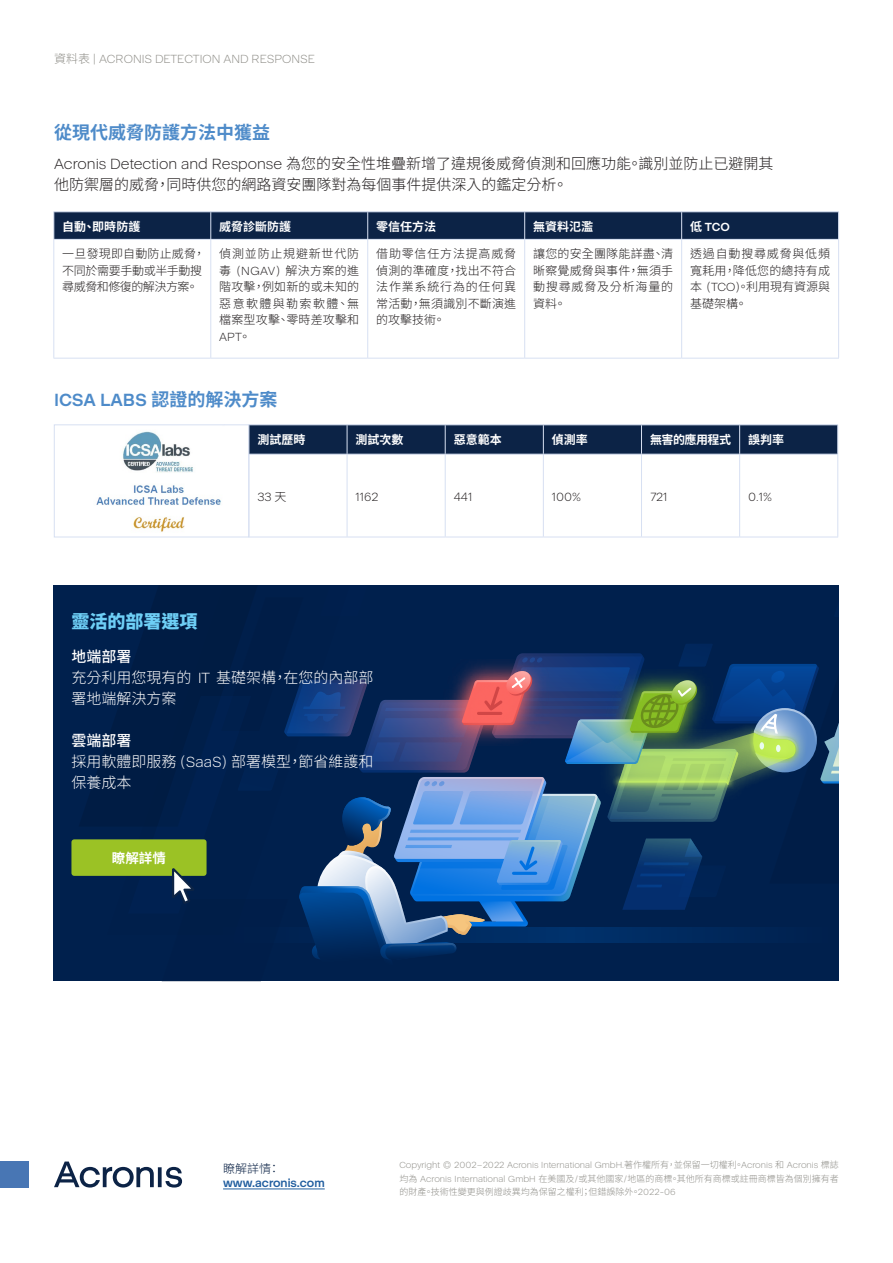
<style>
.page{position:relative;width:893px;height:1263px;background:#fff}
.page>*{position:absolute;margin:0;border:0;box-sizing:border-box;transform-origin:0 0}
.t1{font:700 18px "Acronis Cyber";color:#4e8bc9}
.t2{font:700 18px "Noto Sans TC";color:#4e8bc9}
.t3{font:900 18px "Noto Sans TC";color:#6ecff6}
.t4{font:300 15px/21px "Noto Sans TC";color:#231f20}
.t5{font:300 15px/21px "Noto Sans TC";color:#fff}
.t6{font:700 13.5px "Noto Sans TC";color:#fff}
.t7{font:300 12.15px "Acronis Cyber";color:#231f20}
.t8{font:300 12px/16.5px "Noto Sans TC";letter-spacing:.015em;color:#231f20;text-align:justify}
.t9{font:700 12px "Noto Sans TC";color:#fff}
.t10{font:300 12px/16.5px "Noto Sans TC";letter-spacing:-.03em;color:#231f20}
.t11{font:300 12px "Acronis Cyber";color:#8f8e88}
.t12{font:700 12px "Acronis Cyber";color:#215e9f}
.t13{font:700 12px "Noto Sans TC";letter-spacing:-.04em;color:#fff}
.t14{font:300 12px "Noto Sans TC";color:#0c2346}
.t15{font:700 12px "Acronis Cyber";color:#fff}
.t16{font:300 12px "Acronis Cyber";color:#231f20}
.t17{font:300 9px/13.5px "Noto Sans TC";color:#8f8e88}
.t18{font:300 9px "Acronis Cyber";color:#8f8e88}
.s1{font-family:"Noto Sans TC"}
.s2{font-family:"Acronis Cyber"}
.s3{font-family:"Noto Sans TC";font-size:12px}
.s4{font-size:12px}
.s5{font-weight:500}
.s6{font-size:9.15px}
.s7{font-family:"Acronis Cyber";font-size:9.15px}
</style>
<div class="page">
<hr style="left:223px;top:1188px;width:102px;height:1px;background:#215e9f">
<div style="left:0;top:1161px;width:28px;height:26px;background:#4876b4"></div>
<svg style="left:54px;top:1161px;width:128px;height:26px"></svg>
<div style="left:54px;top:585px;width:785px;height:396px;background:#00204d"></div>
<svg style="left:54px;top:240px;width:784px;height:118px"></svg>
<hr style="left:53px;top:211px;width:158px;height:1px;background:#d7e0f2">
<hr style="left:211px;top:211px;width:157px;height:1px;background:#d7e0f2">
<hr style="left:368px;top:211px;width:157px;height:1px;background:#d7e0f2">
<hr style="left:525px;top:211px;width:157px;height:1px;background:#d7e0f2">
<hr style="left:682px;top:211px;width:157px;height:1px;background:#d7e0f2">
<svg style="left:53px;top:212px;width:786px;height:27px;background:#10274a"></svg>
<hr style="left:53px;top:239px;width:158px;height:1px;background:#d7e0f2">
<hr style="left:53px;top:240px;width:1px;height:118px;background:#d7e0f2">
<hr style="left:211px;top:239px;width:157px;height:1px;background:#d7e0f2">
<hr style="left:368px;top:239px;width:157px;height:1px;background:#d7e0f2">
<hr style="left:525px;top:239px;width:157px;height:1px;background:#d7e0f2">
<hr style="left:682px;top:239px;width:157px;height:1px;background:#d7e0f2">
<hr style="left:210px;top:240px;width:1px;height:118px;background:#d7e0f2">
<hr style="left:367px;top:240px;width:1px;height:118px;background:#d7e0f2">
<hr style="left:524px;top:240px;width:1px;height:118px;background:#d7e0f2">
<hr style="left:681px;top:240px;width:1px;height:118px;background:#d7e0f2">
<hr style="left:838px;top:240px;width:1px;height:118px;background:#d7e0f2">
<hr style="left:53px;top:358px;width:158px;height:1px;background:#d7e0f2">
<hr style="left:211px;top:358px;width:157px;height:1px;background:#d7e0f2">
<hr style="left:368px;top:358px;width:157px;height:1px;background:#d7e0f2">
<hr style="left:525px;top:358px;width:157px;height:1px;background:#d7e0f2">
<hr style="left:682px;top:358px;width:157px;height:1px;background:#d7e0f2">
<img style="left:96px;top:431px;width:125px;height:101px">
<div style="left:54px;top:424px;width:195px;height:113px;border:1px solid #d7e0f2"></div>
<img style="left:73px;top:644px;width:766px;height:316px">
<hr style="left:249px;top:424px;width:98px;height:1px;background:#d7e0f2">
<hr style="left:347px;top:424px;width:98px;height:1px;background:#d7e0f2">
<hr style="left:445px;top:424px;width:98px;height:1px;background:#d7e0f2">
<hr style="left:543px;top:424px;width:98px;height:1px;background:#d7e0f2">
<hr style="left:641px;top:424px;width:99px;height:1px;background:#d7e0f2">
<hr style="left:740px;top:424px;width:98px;height:1px;background:#d7e0f2">
<svg style="left:249px;top:425px;width:589px;height:29px;background:#12294b"></svg>
<hr style="left:249px;top:454px;width:98px;height:1px;background:#d7e0f2">
<hr style="left:249px;top:454px;width:1px;height:83px;background:#d7e0f2">
<hr style="left:347px;top:454px;width:98px;height:1px;background:#d7e0f2">
<hr style="left:347px;top:454px;width:1px;height:83px;background:#d7e0f2">
<hr style="left:445px;top:454px;width:98px;height:1px;background:#d7e0f2">
<hr style="left:445px;top:454px;width:1px;height:83px;background:#d7e0f2">
<hr style="left:543px;top:454px;width:98px;height:1px;background:#d7e0f2">
<hr style="left:543px;top:454px;width:1px;height:83px;background:#d7e0f2">
<hr style="left:641px;top:454px;width:99px;height:1px;background:#d7e0f2">
<hr style="left:641px;top:454px;width:1px;height:83px;background:#d7e0f2">
<hr style="left:740px;top:454px;width:98px;height:1px;background:#d7e0f2">
<hr style="left:739px;top:454px;width:1px;height:83px;background:#d7e0f2">
<hr style="left:837px;top:454px;width:1px;height:83px;background:#d7e0f2">
<hr style="left:249px;top:537px;width:98px;height:1px;background:#d7e0f2">
<hr style="left:347px;top:537px;width:98px;height:1px;background:#d7e0f2">
<hr style="left:445px;top:537px;width:98px;height:1px;background:#d7e0f2">
<hr style="left:543px;top:537px;width:98px;height:1px;background:#d7e0f2">
<hr style="left:641px;top:537px;width:99px;height:1px;background:#d7e0f2">
<hr style="left:740px;top:537px;width:98px;height:1px;background:#d7e0f2">
<p class="t11" style="left:54px;top:52px;width:263px"><span class="s1">資料表</span> | ACRONIS DETECTION AND RESPONSE</p>
<h1 class="t2" style="left:54px;top:122px;width:217px">從現代威脅防護方法中獲益</h1>
<p class="t4" style="left:54px;top:153px;width:721px"><span class="s2">Acronis Detection and Response</span> 為您的安全性堆疊新增了違規後威脅偵測和回應功能。識別並防止已避開其他防禦層的威脅，同時供您的網路資安團隊對為每個事件提供深入的鑑定分析。</p>
<p class="t9" style="left:62px;top:220px;width:80px">自動、即時防護</p>
<p class="t9" style="left:219px;top:220px;width:73px">威脅診斷防護</p>
<p class="t9" style="left:376px;top:220px;width:61px">零信任方法</p>
<p class="t9" style="left:533px;top:220px;width:61px">無資料氾濫</p>
<p class="t15" style="left:690px;top:219px;width:41px"><span class="s1">低</span> TCO</p>
<p class="t10" style="left:62px;top:246px;width:144px">一旦發現即自動防止威脅，不同於需要手動或半手動搜尋威脅和修復的解決方案。</p>
<p class="t8" style="left:219px;top:246px;width:141px">偵測並防止規避新世代防毒 <span class="s2">(NGAV)</span> 解決方案的進階攻擊，例如新的或未知的惡意軟體與勒索軟體、無檔案型攻擊、零時差攻擊和</p>
<p class="t16" style="left:219px;top:330px;width:33px">APT<span class="s1">。</span></p>
<p class="t8" style="left:376px;top:246px;width:141px">借助零信任方法提高威脅偵測的準確度，找出不符合法作業系統行為的任何異常活動，無須識別不斷演進的攻擊技術。</p>
<p class="t8" style="left:533px;top:246px;width:141px">讓您的安全團隊能詳盡、清晰察覺威脅與事件，無須手動搜尋威脅及分析海量的資料。</p>
<p class="t8" style="left:690px;top:246px;width:141px">透過自動搜尋威脅與低頻寬耗用，降低您的總持有成本 <span class="s2">(TCO)</span>。利用現有資源與基礎架構。</p>
<h1 class="t1" style="left:54px;top:388px;width:225px">ICSA LABS <span class="s1">認證的解決方案</span></h1>
<p class="t9" style="left:257px;top:433px;width:49px">測試歷時</p>
<p class="t9" style="left:356px;top:433px;width:49px">測試次數</p>
<p class="t9" style="left:454px;top:433px;width:49px">惡意範本</p>
<p class="t9" style="left:552px;top:433px;width:37px">偵測率</p>
<p class="t13" style="left:650px;top:433px;width:83px">無害的應用程式</p>
<p class="t9" style="left:748px;top:433px;width:37px">誤判率</p>
<p class="t7" style="left:257px;top:489px;width:31px">33 <span class="s3">天</span></p>
<p class="t7" style="left:356px;top:489px;width:24px">1162</p>
<p class="t7" style="left:454px;top:489px;width:20px">441</p>
<p class="t7" style="left:552px;top:489px;width:31px">100<span class="s4">%</span></p>
<p class="t7" style="left:650px;top:489px;width:19px">721</p>
<p class="t7" style="left:748px;top:489px;width:25px">0<span class="s4">.</span>1<span class="s4">%</span></p>
<h1 class="t3" style="left:71px;top:611px;width:127px">靈活的部署選項</h1>
<p class="t5" style="left:71px;top:646px;width:304px"><span class="s5">地端部署<br></span>充分利用您現有的 <span class="s2">IT</span> 基礎架構，在您的內部部署地端解決方案</p>
<p class="t5" style="left:71px;top:730px;width:304px"><span class="s5">雲端部署<br></span>採用軟體即服務 <span class="s2">(SaaS)</span> 部署模型，節省維護和保養成本</p>
<p class="t6" style="left:112px;top:850px;width:55px">瞭解詳情</p>
<p class="t14" style="left:223px;top:1161px;width:58px">瞭解詳情：</p>
<p class="t12" style="left:223px;top:1176px;width:103px">www.acronis.com</p>
<p class="t18" style="left:399px;top:1160px;width:441px">Copyright © <span class="s6">2002</span>–<span class="s6">2022</span> Acronis International GmbH.<span class="s1">著作權所有，並保留一切權利。</span>Acronis <span class="s1">和</span> Acronis <span class="s1">標誌</span></p>
<p class="t17" style="left:399px;top:1172px;width:441px">均為 <span class="s2">Acronis International GmbH</span> 在美國及<span class="s2">/</span>或其他國家<span class="s2">/</span>地區的商標。其他所有商標或註冊商標皆為個別擁有者的財產。技術性變更與例證歧異均為保留之權利；但錯誤除外。<span class="s7">2022</span><span class="s2">-</span><span class="s7">06</span></p>
</div>
